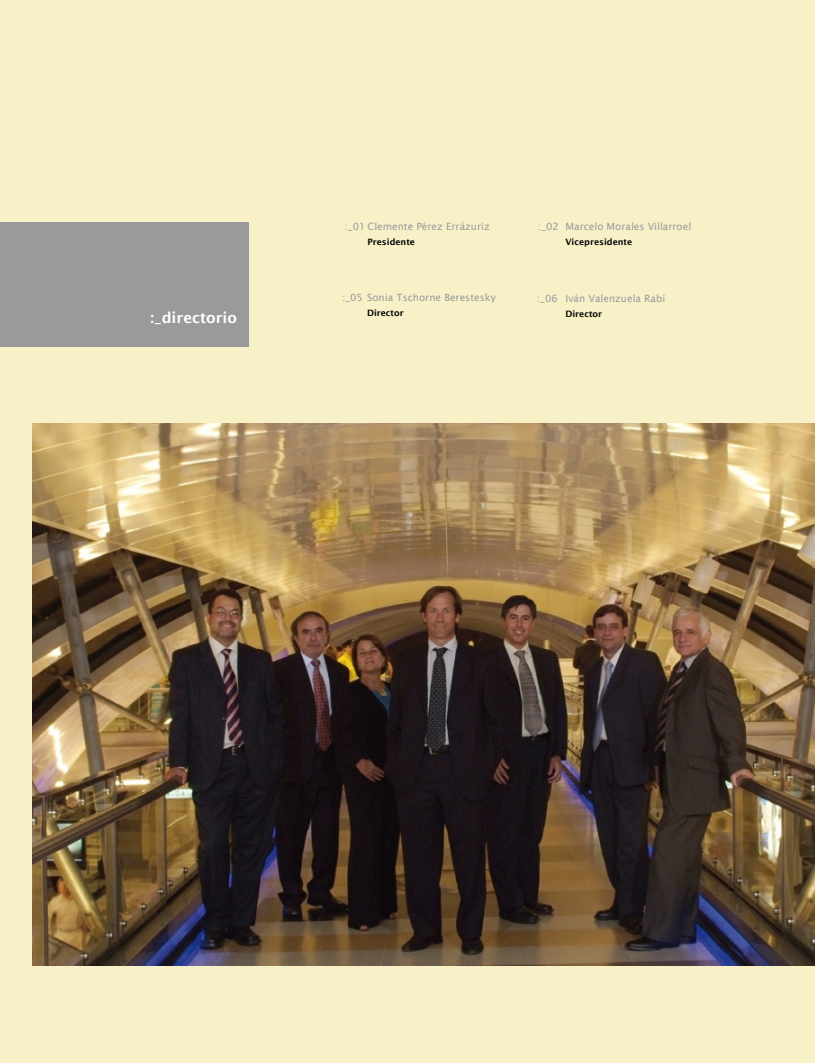
<style>
.page{position:relative;width:815px;height:1063px;background:#f8f1c8}
.page>*{position:absolute;margin:0;border:0;box-sizing:border-box;transform-origin:0 0}
.t1{font:600 15px "Lucida Sans";color:#fff}
.t2{font:10px "Lucida Sans";color:#9a9a9d}
.t3{font:600 8.75px "Lucida Sans";color:#000}
</style>
<div class="page">
<img style="left:32px;top:424px;width:783px;height:541px">
<div style="left:0;top:223px;width:248px;height:124px;background:#9a9a9d"></div>
<h1 class="t1" style="left:150px;top:309px;width:88px">:_directorio</h1>
<p class="t2" style="left:345px;top:221px;width:147px">:_01 Clemente Pérez Errázuriz</p>
<p class="t3" style="left:367px;top:237px;width:49px">Presidente</p>
<p class="t2" style="left:342px;top:292px;width:155px">:_05 Sonia Tschorne Berestesky</p>
<p class="t3" style="left:367px;top:308px;width:38px">Director</p>
<p class="t2" style="left:538px;top:221px;width:22px">:_02</p>
<p class="t2" style="left:566px;top:221px;width:127px">Marcelo Morales Villarroel</p>
<p class="t3" style="left:566px;top:237px;width:68px">Vicepresidente</p>
<p class="t2" style="left:537px;top:293px;width:22px">:_06</p>
<p class="t2" style="left:566px;top:293px;width:101px">Iván Valenzuela Rabí</p>
<p class="t3" style="left:566px;top:309px;width:38px">Director</p>
</div>
